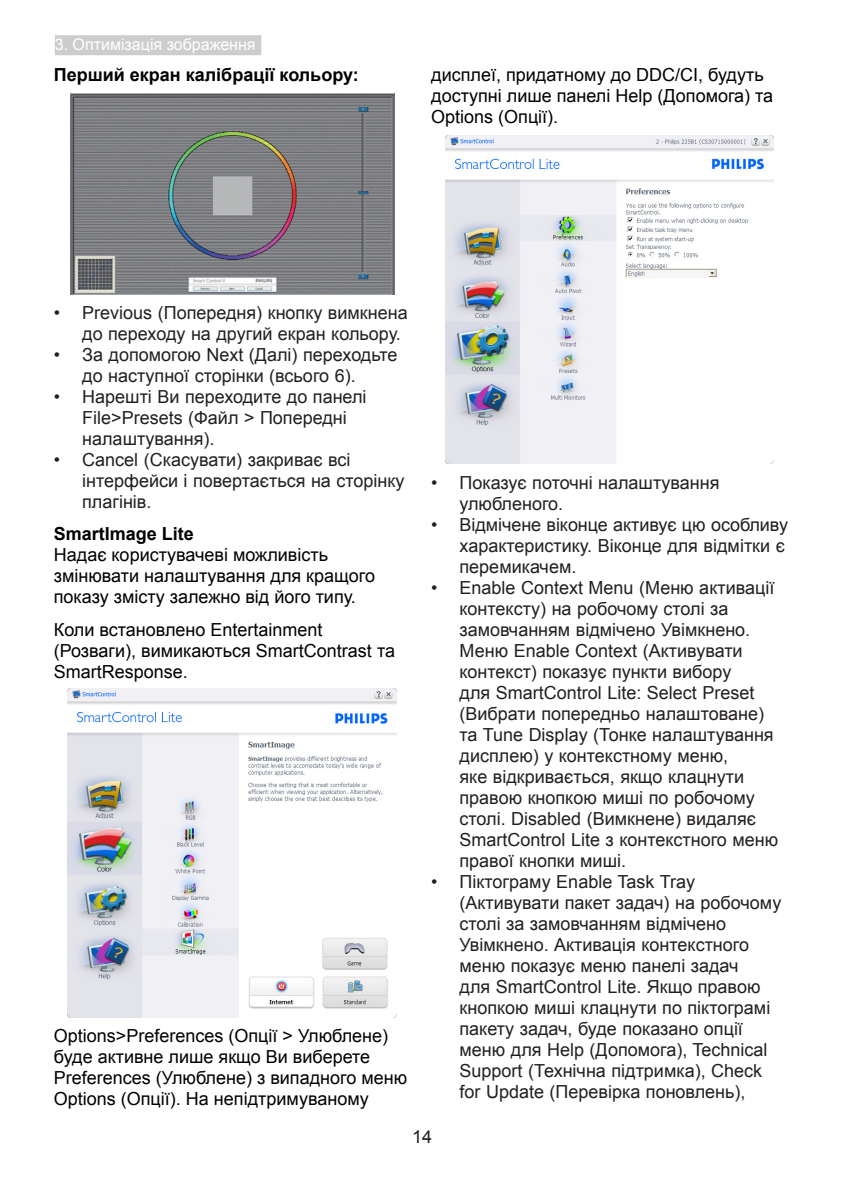
<style>
.page{position:relative;width:842px;height:1191px;background:#fff}
.page>*{position:absolute;margin:0;border:0;box-sizing:border-box;transform-origin:0 0}
.Bullet{font:18px/21px "Arial";color:#231f20}
.t1{font:18px/21px "Arial";color:#000}
.t2{font:700 18px "Arial";color:#000}
.t3{font:16px "Arial";color:#fff}
</style>
<div class="page">
<div style="left:55px;top:35px;width:206px;height:20px;background:#cdcdcd"></div>
<img style="left:445px;top:135px;width:329px;height:329px">
<img style="left:70px;top:93px;width:325px;height:201px">
<img style="left:68px;top:689px;width:328px;height:328px">
<p class="t3" style="left:55px;top:34px;width:202px">3. Оптимізація зображення</p>
<p class="t2" style="left:54px;top:63px;width:307px">Перший екран калібрації кольору:</p>
<p class="t1" style="left:431px;top:65px;width:344px">дисплеї, придатному до DDC/CI, будуть доступні лише панелі Help (Допомога) та<br>Options (Опції).</p>
<p class="Bullet" style="left:82px;top:302px;width:327px;text-indent:-28px">• Previous (Попередня) кнопку вимкнена до переходу на другий екран кольору.</p>
<p class="Bullet" style="left:82px;top:344px;width:317px;text-indent:-28px">• За допомогою Next (Далі) переходьте до наступної сторінки (всього 6).</p>
<p class="Bullet" style="left:82px;top:386px;width:286px;text-indent:-28px">• Нарешті Ви переходите до панелі<br>File&gt;Presets (Файл &gt; Попередні налаштування).</p>
<p class="Bullet" style="left:82px;top:449px;width:324px;text-indent:-28px">• Cancel (Скасувати) закриває всі інтерфейси і повертається на сторінку плагінів.</p>
<p class="t2" style="left:54px;top:522px;width:142px">SmartImage Lite</p>
<p class="t1" style="left:54px;top:544px;width:323px">Надає користувачеві можливість змінювати налаштування для кращого показу змісту залежно від його типу.</p>
<p class="t1" style="left:54px;top:619px;width:343px">Коли встановлено Entertainment (Розваги), вимикаються SmartContrast та<br>SmartResponse.</p>
<p class="t1" style="left:54px;top:1025px;width:355px">Options&gt;Preferences (Опції &gt; Улюблене) буде активне лише якщо Ви виберете Preferences (Улюблене) з випадного меню Options (Опції). На непідтримуваному</p>
<p class="Bullet" style="left:459px;top:472px;width:261px;text-indent:-28px">• Показує поточні налаштування улюбленого.</p>
<p class="Bullet" style="left:459px;top:514px;width:330px;text-indent:-28px">• Відмічене віконце активує цю особливу характеристику. Віконце для відмітки є перемикачем.</p>
<p class="Bullet" style="left:459px;top:577px;width:320px;text-indent:-28px">• Enable Context Menu (Меню активації контексту) на робочому столі за замовчанням відмічено Увімкнено.<br>Меню Enable Context (Активувати контекст) показує пункти вибору<br>для SmartControl Lite: Select Preset (Вибрати попередньо налаштоване) та Tune Display (Тонке налаштування дисплею) у контекстному меню,<br>яке відкривається, якщо клацнути правою кнопкою миші по робочому столі. Disabled (Вимкнене) видаляє SmartControl Lite з контекстного меню правої кнопки миші.</p>
<p class="Bullet" style="left:459px;top:871px;width:323px;text-indent:-28px">• Піктограму Enable Task Tray (Активувати пакет задач) на робочому столі за замовчанням відмічено Увімкнено. Активація контекстного меню показує меню панелі задач<br>для SmartControl Lite. Якщо правою кнопкою миші клацнути по піктограмі пакету задач, буде показано опції меню для Help (Допомога), Technical Support (Технічна підтримка), Check for Update (Перевірка поновлень),</p>
<p class="Bullet" style="left:412px;top:1126px;width:22px">14</p>
</div>
